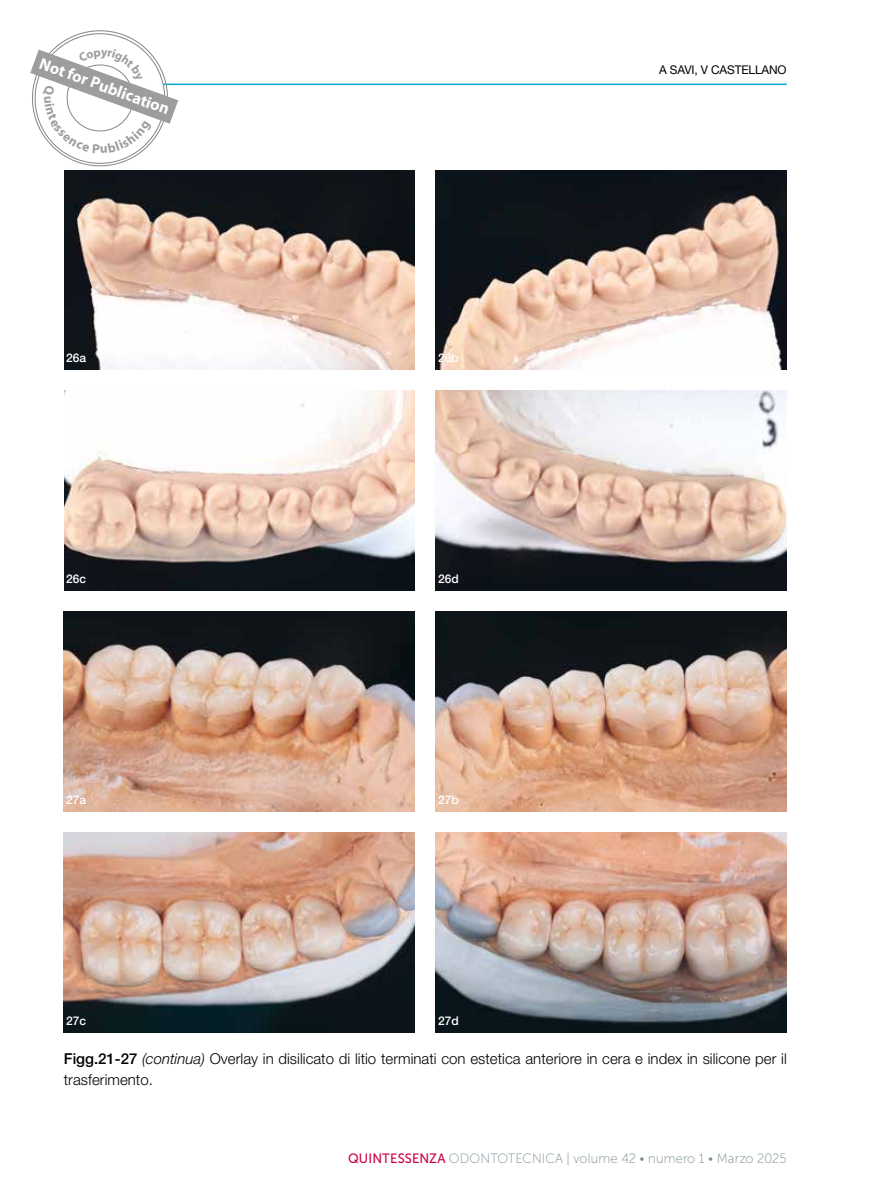
<style>
.page{position:relative;width:893px;height:1191px;background:#fff}
.page>*{position:absolute;margin:0;border:0;box-sizing:border-box;transform-origin:0 0}
.t1{font:700 16.35px "Myriad Pro";color:#fff}
.t2{font:300 15px/21px "Helvetica Neue LT Std";letter-spacing:.005em;color:#000}
.t3{font:13.5px "Museo Sans 100";letter-spacing:.01em;color:#7a8c94;scale:.96 1}
.t4{font:500 12px "Helvetica Neue LT Std";color:#fff}
.t5{font:12px "Helvetica Neue LT Std";letter-spacing:-.01em;color:#000}
.s1{font-weight:500}
.s2{font-style:italic}
.s3{font-family:"Museo Sans 500";color:#cb0147}
</style>
<div class="page">
<hr style="left:64px;top:84px;width:723px;height:1px;background:#00aad5">
<img style="left:436px;top:170px;width:351px;height:200px">
<img style="left:64px;top:170px;width:351px;height:200px">
<img style="left:436px;top:391px;width:351px;height:199px">
<img style="left:64px;top:391px;width:351px;height:199px">
<img style="left:436px;top:612px;width:351px;height:199px">
<img style="left:64px;top:612px;width:351px;height:199px">
<img style="left:436px;top:832px;width:351px;height:200px">
<img style="left:64px;top:832px;width:351px;height:200px">
<svg style="left:30px;top:30px;width:148px;height:144px"></svg>
<p class="t1" style="left:44px;top:53px;width:139px;rotate:20deg">Not for Publication</p>
<p class="t4" style="left:66px;top:351px;width:22px">26a</p>
<p class="t4" style="left:438px;top:351px;width:22px">26b</p>
<p class="t4" style="left:66px;top:572px;width:22px">26c</p>
<p class="t4" style="left:438px;top:572px;width:22px">26d</p>
<p class="t4" style="left:66px;top:792px;width:22px">27a</p>
<p class="t4" style="left:438px;top:792px;width:22px">27b</p>
<p class="t5" style="left:659px;top:63px;width:129px">A SAVI, V CASTELLANO</p>
<p class="t4" style="left:66px;top:1013px;width:22px">27c</p>
<p class="t4" style="left:438px;top:1013px;width:22px">27d</p>
<p class="t2" style="left:64px;top:1048px;width:724px"><span class="s1">Figg.21-27</span> <span class="s2">(continua)</span> Overlay in disilicato di litio terminati con estetica anteriore in cera e index in silicone per il trasferimento.</p>
<p class="t3" style="left:348px;top:1151px;width:458px"><span class="s3">QUINTESSENZA</span> ODONTOTECNICA | volume 42 • numero 1 • Marzo 2025</p>
</div>
